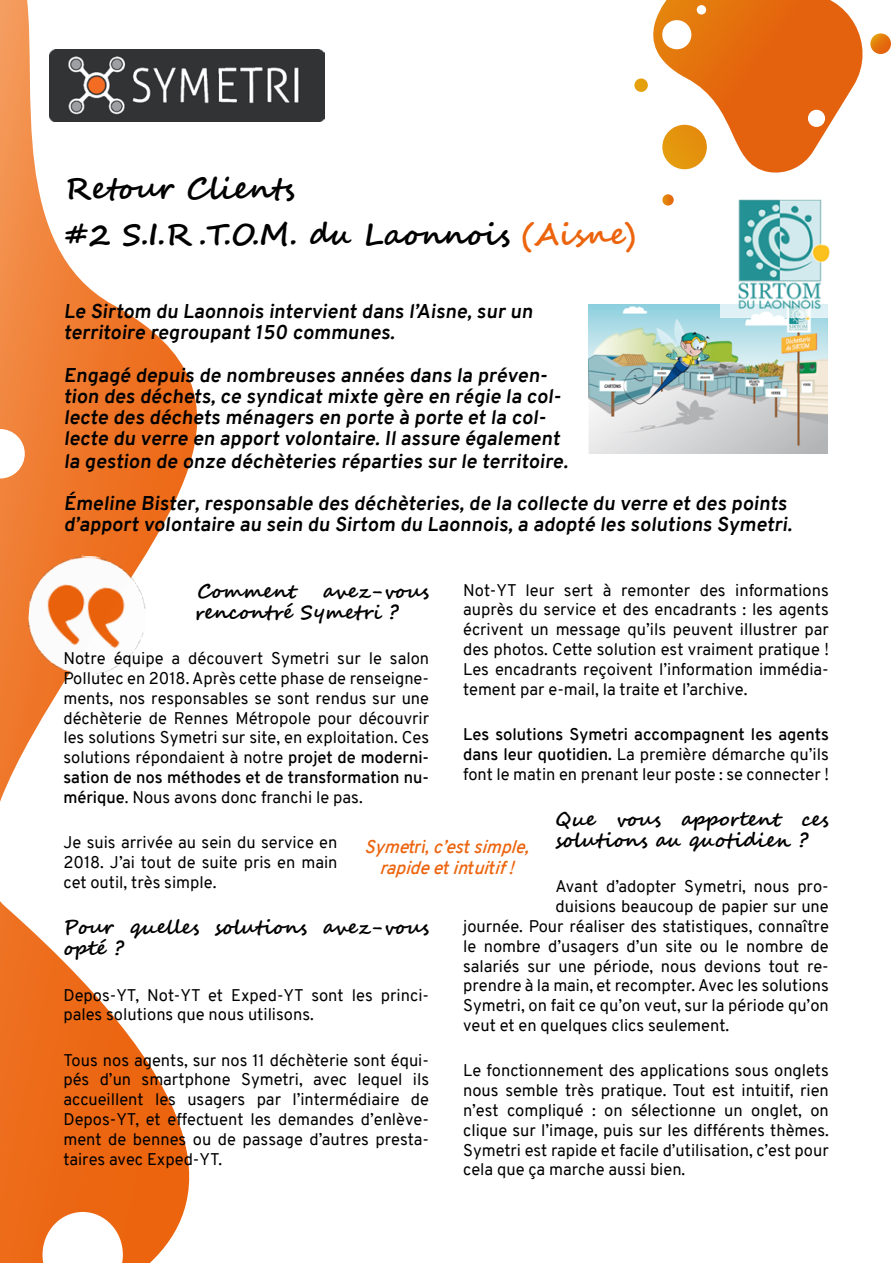
<style>
.page{position:relative;width:893px;height:1263px;background:#fff}
.page>*{position:absolute;margin:0;border:0;box-sizing:border-box;transform-origin:0 0}
.t1{font:700 30px "Segoe Script";color:#000}
.t2{font:700 19.5px/21px "Overpass";color:#000}
.Style_de_paragraphe{font:700 19.5px/21px "Segoe Script";color:#000}
.t3{font:italic 600 18px/21px "Overpass";color:#ec640d;text-align:center}
.Style_de_paragraphe-2{font:16.5px/19.8px "Overpass";color:#000;text-align:justify}
.s1{color:#ec640d}
.s2{font-weight:600}
</style>
<div class="page">
<svg style="left:0;top:0;width:198px;height:1263px"></svg>
<div style="left:111px;top:950px;width:49px;height:50px;background:#fff;border-radius:50%"></div>
<img style="left:50px;top:49px;width:274px;height:73px">
<svg style="left:662px;top:194px;width:12px;height:12px"></svg>
<svg style="left:870px;top:33px;width:21px;height:21px"></svg>
<svg style="left:634px;top:0;width:244px;height:173px"></svg>
<img style="left:588px;top:304px;width:239px;height:150px">
<svg style="left:0;top:429px;width:25px;height:49px"></svg>
<img style="left:25px;top:552px;width:125px;height:125px">
<svg style="left:43px;top:1212px;width:80px;height:51px"></svg>
<img style="left:720px;top:199px;width:110px;height:118px">
<p class="t1" style="left:65px;top:164px;width:232px">Retour Clients</p>
<p class="t1" style="left:65px;top:210px;width:572px">#2 S.I.R .T.O.M. du Laonnois <span class="s1">(Aisne)</span></p>
<p class="t2" style="left:64px;top:301px;width:474px">Le Sirtom du Laonnois intervient dans l’Aisne, sur un territoire regroupant 150 communes.</p>
<p class="t2" style="left:64px;top:364px;width:502px">Engagé depuis de nombreuses années dans la préven&shy;tion des déchets, ce syndicat mixte gère en régie la col&shy;lecte des déchets ménagers en porte à porte et la col&shy;lecte du verre en apport volontaire. Il assure également</p>
<p class="t2" style="left:64px;top:451px;width:509px">la gestion de onze déchèteries réparties sur le territoire.</p>
<p class="t2" style="left:64px;top:493px;width:733px">Émeline Bister, responsable des déchèteries, de la collecte du verre et des points d’apport volontaire au sein du Sirtom du Laonnois, a adopté les solutions Symetri.</p>
<p class="Style_de_paragraphe" style="left:197px;top:581px;width:100px">Comment</p>
<p class="Style_de_paragraphe-2" style="left:463px;top:580px;width:367px">Not-YT leur sert à remonter des informations auprès du service et des encadrants : les agents écrivent un message qu’ils peuvent illustrer par des photos. Cette solution est vraiment pratique !<br>Les encadrants reçoivent l’information immédia&shy;tement par e-mail, la traite et l’archive.</p>
<p class="Style_de_paragraphe-2" style="left:463px;top:724px;width:367px"><span class="s2">Les solutions Symetri accompagnent les agents dans leur quotidien.</span> La première démarche qu’ils font le matin en prenant leur poste : se connecter !</p>
<p class="Style_de_paragraphe" style="left:555px;top:809px;width:275px">Que vous apportent ces solutions au quotidien ?</p>
<p class="Style_de_paragraphe-2" style="left:555px;top:877px;width:275px">Avant d’adopter Symetri, nous pro-</p>
<p class="Style_de_paragraphe-2" style="left:555px;top:897px;width:275px">duisions beaucoup de papier sur une</p>
<p class="Style_de_paragraphe-2" style="left:463px;top:916px;width:367px">journée. Pour réaliser des statistiques, connaître</p>
<p class="Style_de_paragraphe-2" style="left:463px;top:936px;width:367px">le nombre d’usagers d’un site ou le nombre de</p>
<p class="Style_de_paragraphe-2" style="left:463px;top:956px;width:367px">salariés sur une période, nous devions tout re-</p>
<p class="Style_de_paragraphe-2" style="left:463px;top:976px;width:367px">prendre à la main, et recompter. Avec les solutions</p>
<p class="Style_de_paragraphe-2" style="left:463px;top:996px;width:367px">Symetri, on fait ce qu’on veut, sur la période qu’on</p>
<p class="Style_de_paragraphe-2" style="left:463px;top:1015px;width:268px">veut et en quelques clics seulement.</p>
<p class="Style_de_paragraphe-2" style="left:463px;top:1061px;width:367px">Le fonctionnement des applications sous onglets nous semble très pratique. Tout est intuitif, rien n’est compliqué : on sélectionne un onglet, on clique sur l’image, puis sur les différents thèmes.<br>Symetri est rapide et facile d’utilisation, c’est pour cela que ça marche aussi bien.</p>
<p class="Style_de_paragraphe" style="left:195px;top:581px;width:236px;text-indent:128px">avez-vous rencontré Symetri ?</p>
<p class="Style_de_paragraphe-2" style="left:63px;top:649px;width:367px">Notre équipe a découvert Symetri sur le salon Pollutec en 2018. Après cette phase de renseigne&shy;ments, nos responsables se sont rendus sur une déchèterie de Rennes Métropole pour découvrir les solutions Symetri sur site, en exploitation. Ces solutions répondaient à notre <span class="s2">projet de moderni&shy;sation de nos méthodes et de transformation nu&shy;mérique</span>. Nous avons donc franchi le pas.</p>
<p class="Style_de_paragraphe-2" style="left:63px;top:832px;width:276px">Je suis arrivée au sein du service en 2018. J’ai tout de suite pris en main cet outil, très simple.</p>
<p class="Style_de_paragraphe" style="left:63px;top:917px;width:367px">Pour quelles solutions avez-vous opté ?</p>
<p class="Style_de_paragraphe-2" style="left:63px;top:985px;width:367px">Depos-YT, Not-YT et Exped-YT sont les princi&shy;pales solutions que nous utilisons.</p>
<p class="Style_de_paragraphe-2" style="left:63px;top:1050px;width:367px">Tous nos agents, sur nos 11 déchèterie sont équi&shy;pés d’un smartphone Symetri, avec lequel ils accueillent les usagers par l’intermédiaire de Depos-YT, et effectuent les demandes d’enlève&shy;ment de bennes ou de passage d’autres presta&shy;taires avec Exped-YT.</p>
<p class="t3" style="left:364px;top:837px;width:169px">Symetri, c’est simple, rapide et intuitif !</p>
</div>
